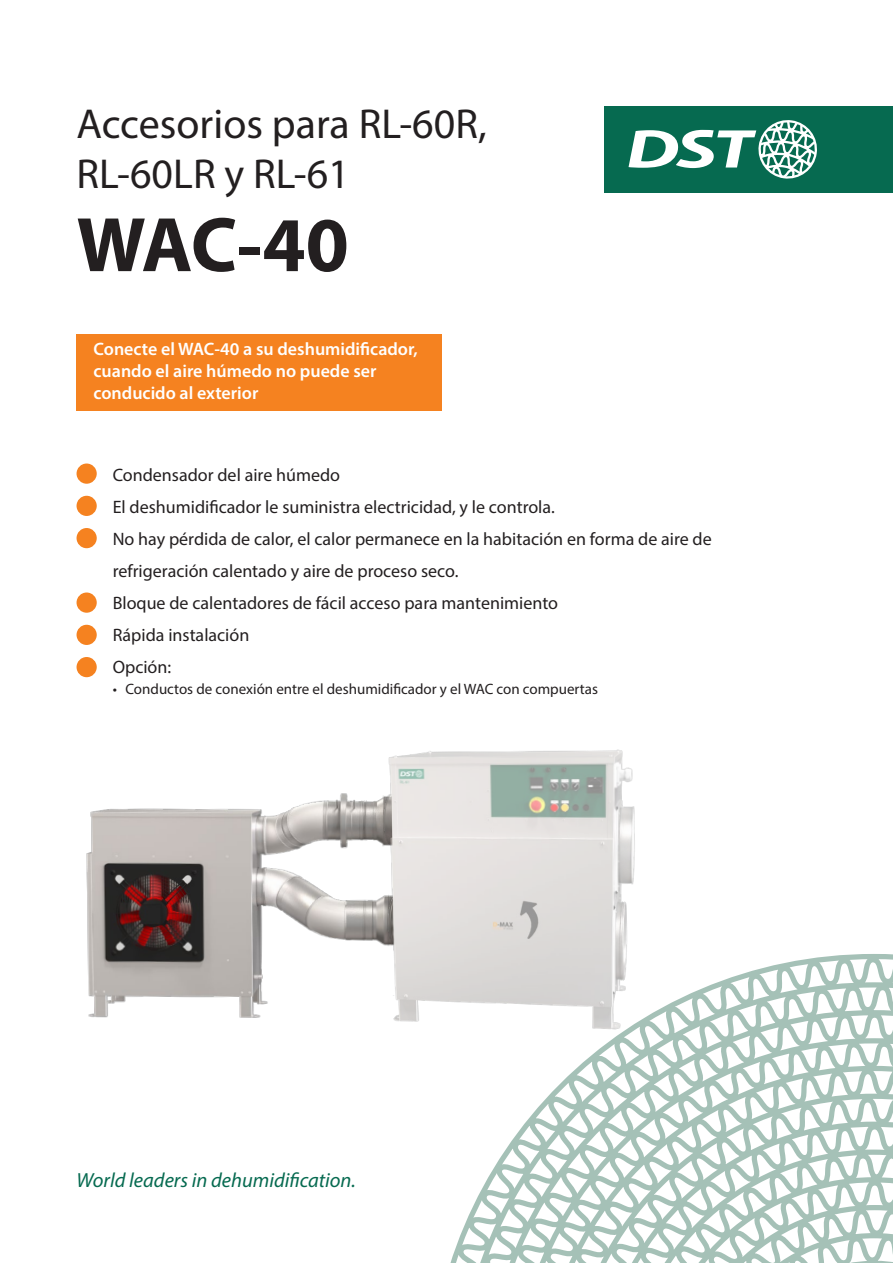
<style>
.page{position:relative;width:893px;height:1263px;background:#fff}
.page>*{position:absolute;margin:0;border:0;box-sizing:border-box;transform-origin:0 0}
.Model{font:700 78px "Myriad Pro";color:#231f20}
.Dehumidifier{font:42px/50.4px "Myriad Pro";color:#231f20}
.Slogan{font:italic 20.55px "Myriad Pro";color:#066a50}
.Information{font:18px/32.1px "Myriad Pro";color:#231f20}
.Body_text{font:600 18px/21.6px "Myriad Pro";color:#fff}
.t1{font:15px "Myriad Pro";color:#231f20}
</style>
<div class="page">
<img style="left:86px;top:793px;width:296px;height:225px">
<div style="left:604px;top:106px;width:289px;height:86px;background:#066a50"></div>
<svg style="left:628px;top:120px;width:189px;height:59px"></svg>
<div style="left:77px;top:463px;width:20px;height:21px;background:#f58220;border-radius:50%"></div>
<div style="left:77px;top:657px;width:20px;height:20px;background:#f58220;border-radius:50%"></div>
<div style="left:77px;top:496px;width:20px;height:20px;background:#f58220;border-radius:50%"></div>
<div style="left:77px;top:592px;width:20px;height:21px;background:#f58220;border-radius:50%"></div>
<div style="left:77px;top:528px;width:20px;height:20px;background:#f58220;border-radius:50%"></div>
<div style="left:77px;top:625px;width:20px;height:20px;background:#f58220;border-radius:50%"></div>
<svg style="left:450px;top:954px;width:443px;height:309px"></svg>
<div style="left:367px;top:996px;width:28px;height:63px;background:#fff"></div>
<img style="left:382px;top:749px;width:269px;height:309px">
<div style="left:77px;top:334px;width:365px;height:76px;background:#f58220"></div>
<p class="Dehumidifier" style="left:77px;top:98px;width:412px">Accesorios para RL-60R,<br>RL-60LR y RL-61</p>
<p class="Model" style="left:77px;top:194px;width:274px">WAC-40</p>
<p class="Body_text" style="left:94px;top:338px;width:326px">Conecte el WAC-40 a su deshumidificador, cuando el aire húmedo no puede ser conducido al exterior</p>
<p class="Information" style="left:113px;top:458px;width:229px">Condensador del aire húmedo</p>
<p class="Information" style="left:113px;top:491px;width:444px">El deshumidificador le suministra electricidad, y le controla.</p>
<p class="Information" style="left:113px;top:523px;width:601px">No hay pérdida de calor, el calor permanece en la habitación en forma de aire de refrigeración calentado y aire de proceso seco.</p>
<p class="Information" style="left:113px;top:587px;width:447px">Bloque de calentadores de fácil acceso para mantenimiento</p>
<p class="Information" style="left:113px;top:619px;width:138px">Rápida instalación</p>
<p class="Information" style="left:113px;top:651px;width:60px">Opción:</p>
<p class="t1" style="left:113px;top:680px;width:487px">• Conductos de conexión entre el deshumidificador y el WAC con compuertas</p>
<p class="Slogan" style="left:77px;top:1167px;width:281px">World leaders in dehumidification.</p>
</div>
